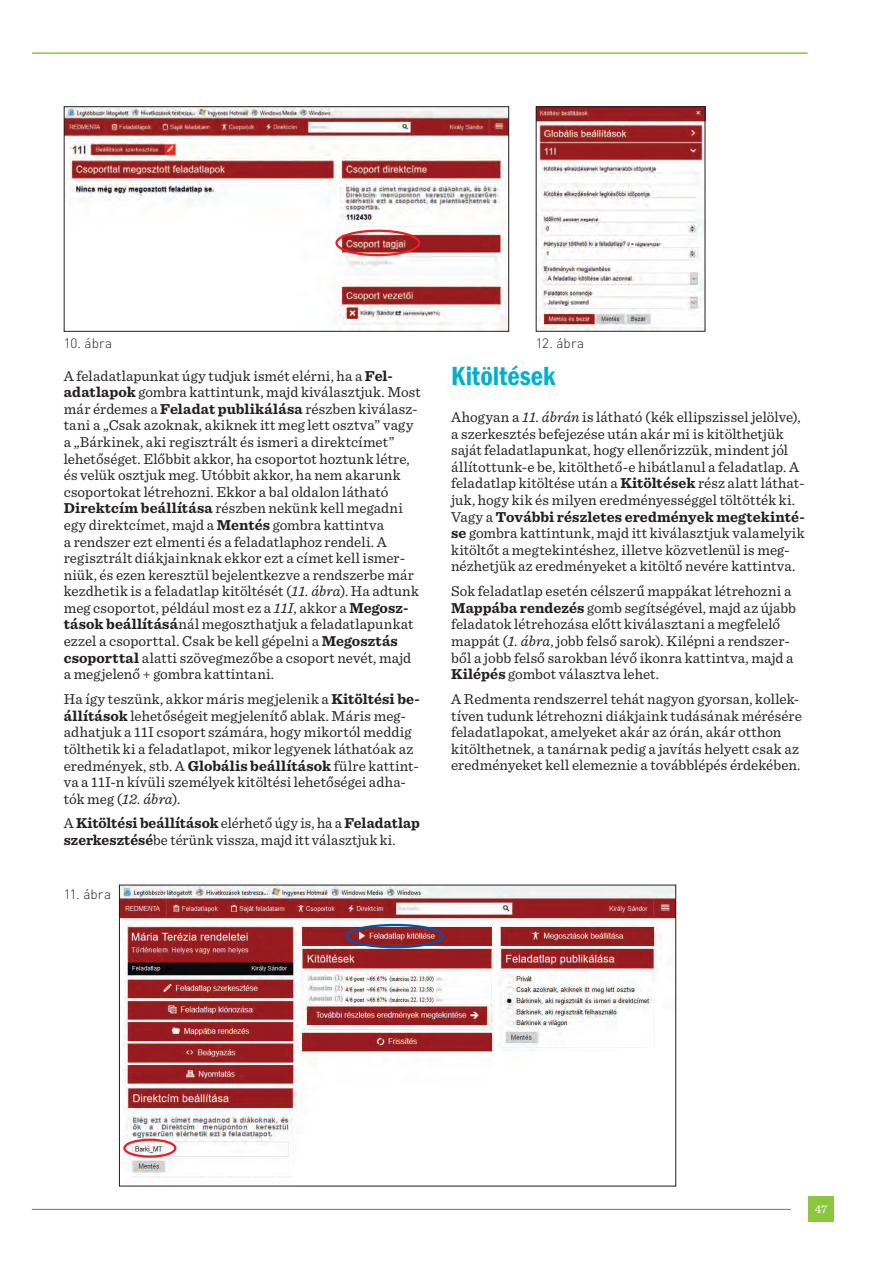
<style>
.page{position:relative;width:893px;height:1263px;background:#fff}
.page>*{position:absolute;margin:0;border:0;box-sizing:border-box;transform-origin:0 0}
.Alcím_cikk{font:600 condensed 27px "Franklin Gothic";color:#00b1cd}
.Body_text{font:15px/16.6px "Sentinel";letter-spacing:.005em;color:#231f20}
.Body_text_fél_sor_fö{font:15px/16.6px "Sentinel";letter-spacing:.005em;color:#231f20}
.Képaláírás{font:300 13.5px "DIN Pro";letter-spacing:.01em;color:#231f20}
.t1{font:12px "Sentinel";color:#fff}
.s1{font-weight:700}
.s2{font-style:italic}
</style>
<div class="page">
<hr style="left:33px;top:52px;width:774px;height:2px;background:#8bc63e">
<div style="left:808px;top:1197px;width:26px;height:25px;background:#8bc63e"></div>
<hr style="left:32px;top:1209px;width:759px;height:1px;background:#808285">
<img style="left:66px;top:108px;width:441px;height:222px">
<div style="left:64px;top:106px;width:445px;height:226px;border:1px solid #231f20"></div>
<img style="left:121px;top:887px;width:553px;height:291px">
<div style="left:119px;top:885px;width:557px;height:301px;border:1px solid #231f20"></div>
<img style="left:538px;top:108px;width:165px;height:222px">
<div style="left:536px;top:106px;width:169px;height:226px;border:1px solid #231f20"></div>
<div style="left:335px;top:230px;width:85px;height:26px;border:2px solid #ee1d23;border-radius:50%"></div>
<div style="left:345px;top:924px;width:99px;height:24px;border:2px solid #0154a6;border-radius:50%"></div>
<div style="left:123px;top:1138px;width:53px;height:20px;border:2px solid #ee1d23;border-radius:50%"></div>
<p class="Képaláírás" style="left:64px;top:334px;width:50px">10. ábra</p>
<p class="Body_text" style="left:64px;top:366px;width:359px">A feladatlapunkat úgy tudjuk ismét elérni, ha a <span class="s1">Fel&shy;adatlapok</span> gombra kattintunk, majd kiválasztjuk. Most már érdemes a <span class="s1">Feladat publikálása</span> részben kiválasz&shy;tani a „Csak azoknak, akiknek itt meg lett osztva” vagy a „Bárkinek, aki regisztrált és ismeri a direktcímet” lehetőséget. Előbbit akkor, ha csoportot hoztunk létre, és velük osztjuk meg. Utóbbit akkor, ha nem akarunk csoportokat létrehozni. Ekkor a bal oldalon látható <span class="s1">Direktcím beállítása</span> részben nekünk kell megadni egy direktcímet, majd a <span class="s1">Mentés</span> gombra kattintva<br>a rendszer ezt elmenti és a feladatlaphoz rendeli. A regisztrált diákjainknak ekkor ezt a címet kell ismer&shy;niük, és ezen keresztül bejelentkezve a rendszerbe már kezdhetik is a feladatlap kitöltését (<span class="s2">11. ábra</span>). Ha adtunk meg csoportot, például most ez a <span class="s2">11I</span>, akkor a <span class="s1">Megosz&shy;tások beállításá</span>nál megoszthatjuk a feladatlapunkat ezzel a csoporttal. Csak be kell gépelni a <span class="s1">Megosztás csoporttal</span> alatti szövegmezőbe a csoport nevét, majd a megjelenő + gombra kattintani.</p>
<p class="Body_text_fél_sor_fö" style="left:64px;top:690px;width:357px">Ha így teszünk, akkor máris megjelenik a <span class="s1">Kitöltési be&shy;állítások</span> lehetőségeit megjelenítő ablak. Máris meg&shy;adhatjuk a 11I csoport számára, hogy mikortól meddig tölthetik ki a feladatlapot, mikor legyenek láthatóak az eredmények, stb. A <span class="s1">Globális beállítások</span> fülre kattint&shy;va a 11I-n kívüli személyek kitöltési lehetőségei adha&shy;tók meg (<span class="s2">12. ábra</span>).</p>
<p class="Body_text_fél_sor_fö" style="left:64px;top:814px;width:357px">A <span class="s1">Kitöltési beállítások</span> elérhető úgy is, ha a <span class="s1">Feladatlap szerkesztésé</span>be térünk vissza, majd itt választjuk ki.</p>
<p class="Képaláírás" style="left:64px;top:885px;width:49px">11. ábra</p>
<p class="Képaláírás" style="left:536px;top:334px;width:50px">12. ábra</p>
<p class="Alcím_cikk" style="left:451px;top:358px;width:106px">Kitöltések</p>
<p class="Body_text" style="left:451px;top:408px;width:355px">Ahogyan a <span class="s2">11. ábrán</span> is látható (kék ellipszissel jelölve), a szerkesztés befejezése után akár mi is kitölthetjük saját feladatlapunkat, hogy ellenőrizzük, mindent jól állítottunk-e be, kitölthető-e hibátlanul a feladatlap. A feladatlap kitöltése után a <span class="s1">Kitöltések</span> rész alatt láthat&shy;juk, hogy kik és milyen eredményességgel töltötték ki.<br>Vagy a <span class="s1">További részletes eredmények megtekinté&shy;se</span> gombra kattintunk, majd itt kiválasztjuk valamelyik kitöltőt a megtekintéshez, illetve közvetlenül is meg&shy;nézhetjük az eredményeket a kitöltő nevére kattintva.</p>
<p class="Body_text_fél_sor_fö" style="left:451px;top:582px;width:346px">Sok feladatlap esetén célszerű mappákat létrehozni a <span class="s1">Mappába rendezés</span> gomb segítségével, majd az újabb feladatok létrehozása előtt kiválasztani a megfelelő mappát (<span class="s2">1. ábra</span>, jobb felső sarok). Kilépni a rendszer&shy;ből a jobb felső sarokban lévő ikonra kattintva, majd a <span class="s1">Kilépés</span> gombot választva lehet.</p>
<p class="Body_text_fél_sor_fö" style="left:451px;top:690px;width:352px">A Redmenta rendszerrel tehát nagyon gyorsan, kollek&shy;tíven tudunk létrehozni diákjaink tudásának mérésére feladatlapokat, amelyeket akár az órán, akár otthon kitölthetnek, a tanárnak pedig a javítás helyett csak az eredményeket kell elemeznie a továbblépés érdekében.</p>
<p class="t1" style="left:815px;top:1200px;width:14px">47</p>
</div>
